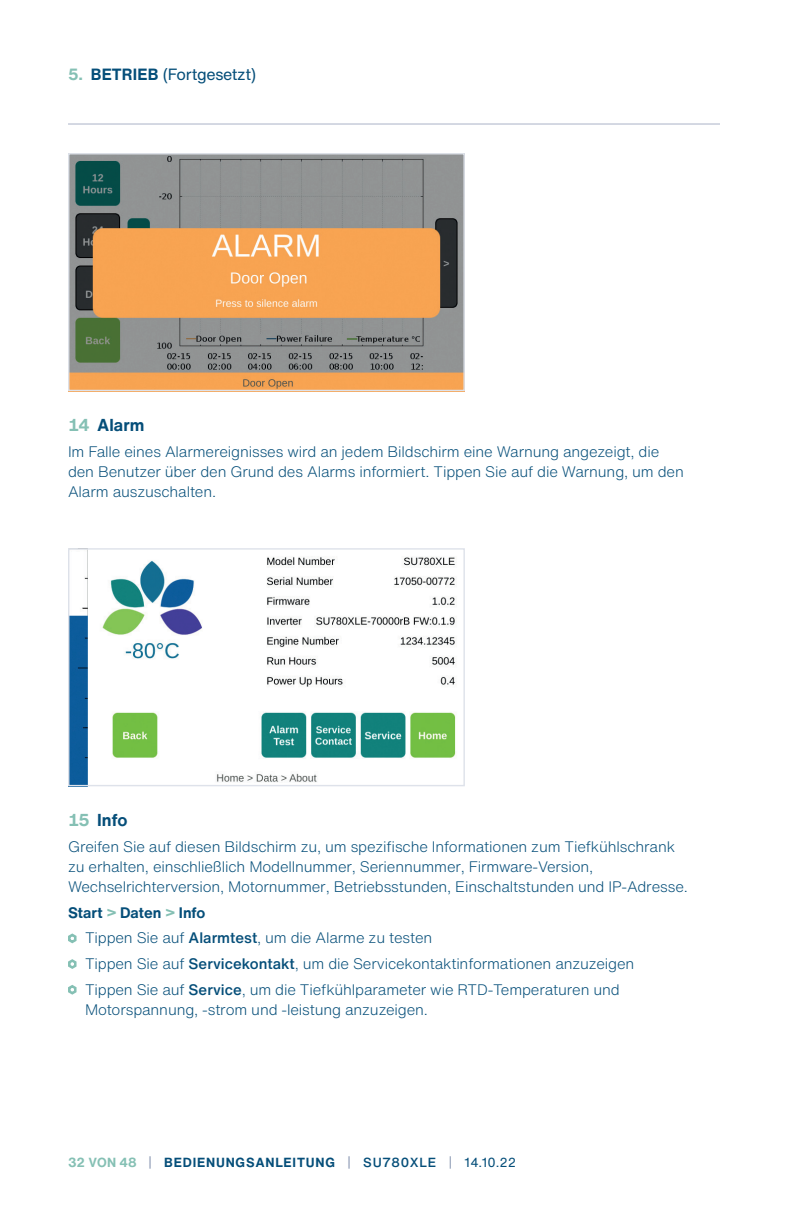
<style>
.page{position:relative;width:792px;height:1224px;background:#fff}
.page>*{position:absolute;margin:0;border:0;box-sizing:border-box;transform-origin:0 0}
.t1{font:700 17px "Helvetica Now Text";color:#054e79}
.t2{font:16px "Helvetica Now Text";letter-spacing:-.02em;color:#054e79}
.t3{font:300 15px/20px "Helvetica Now Text";letter-spacing:-.01em;color:#054e79}
.t4{font:700 13px "Helvetica Now Text";letter-spacing:.06em;color:#054e79}
.s1{font-weight:700;color:#85c0b4}
.s2{font-weight:700}
.s3{color:#85c0b4}
.s4{font-weight:500}
.s5{font-weight:400;color:#93a0b9}
.s6{font-weight:400}
</style>
<div class="page">
<hr style="left:68px;top:123px;width:652px;height:2px;background:#c3c9d8">
<img style="left:70px;top:155px;width:393px;height:234px">
<div style="left:68px;top:153px;width:397px;height:238px;border:1px solid #dee2ea"></div>
<img style="left:70px;top:550px;width:386px;height:234px">
<div style="left:68px;top:548px;width:397px;height:238px;border:1px solid #dee2ea"></div>
<svg style="left:68px;top:933px;width:9px;height:11px"></svg>
<svg style="left:68px;top:959px;width:9px;height:10px"></svg>
<svg style="left:68px;top:985px;width:9px;height:10px"></svg>
<p class="t2" style="left:68px;top:62px;width:190px"><span class="s1">5.</span> <span class="s2">BETRIEB</span> (Fortgesetzt)</p>
<p class="t1" style="left:68px;top:414px;width:78px"><span class="s3">14</span> Alarm</p>
<p class="t3" style="left:68px;top:441px;width:617px">Im Falle eines Alarmereignisses wird an jedem Bildschirm eine Warnung angezeigt, die den Benutzer über den Grund des Alarms informiert. Tippen Sie auf die Warnung, um den<br>Alarm auszuschalten.</p>
<p class="t1" style="left:68px;top:809px;width:61px"><span class="s3">15</span> Info</p>
<p class="t3" style="left:68px;top:837px;width:621px">Greifen Sie auf diesen Bildschirm zu, um spezifische Informationen zum Tiefkühlschrank zu erhalten, einschließlich Modellnummer, Seriennummer, Firmware-Version,<br>Wechselrichterversion, Motornummer, Betriebsstunden, Einschaltstunden und IP-Adresse.</p>
<p class="t3" style="left:85px;top:899px;width:551px;line-height:25.6px;text-indent:-17px"><span class="s2">Start</span> <span class="s1">&gt;</span> <span class="s2">Daten</span> <span class="s1">&gt;</span> <span class="s2">Info<br></span>Tippen Sie auf <span class="s4">Alarmtest</span>, um die Alarme zu testen<br>Tippen Sie auf <span class="s4">Servicekontakt</span>, um die Servicekontaktinformationen anzuzeigen Tippen Sie auf <span class="s4">Service</span>, um die Tiefkühlparameter wie RTD-Temperaturen und</p>
<p class="t3" style="left:85px;top:999px;width:344px">Motorspannung, -strom und -leistung anzuzeigen.</p>
<p class="t4" style="left:68px;top:1154px;width:450px"><span class="s3">32 VON 48</span> <span class="s5">|</span> BEDIENUNGSANLEITUNG <span class="s5">|</span> <span class="s4">SU780XLE</span> <span class="s5">|</span> <span class="s6">14.10.22</span></p>
</div>
